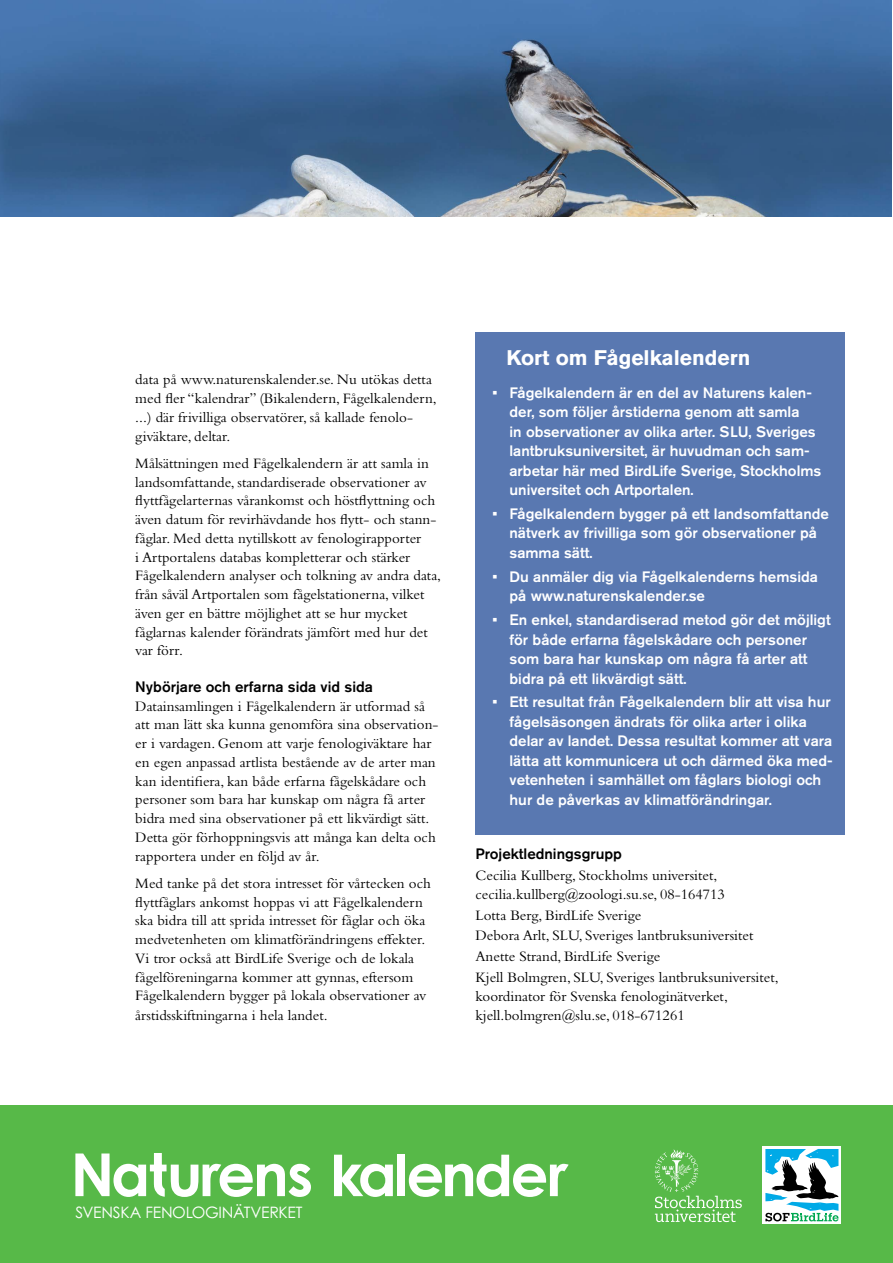
<style>
.page{position:relative;width:893px;height:1263px;background:#fff}
.page>*{position:absolute;margin:0;border:0;box-sizing:border-box;transform-origin:0 0}
.t1{font:700 21px "Akzidenz Grotesk Std";color:#fff}
.t2{font:15.75px "Century Gothic";letter-spacing:-.02em;color:#fff}
.t3{font:15px/18.8px "Bembo Std";color:#000}
.t4{font:500 15px/19.5px "Akzidenz Grotesk Std";color:#fff}
.t5{font:500 15px "Akzidenz Grotesk Std";color:#000}
</style>
<div class="page">
<img style="left:0;top:0;width:891px;height:216px">
<div style="left:0;top:1106px;width:893px;height:157px;background:#57b948"></div>
<svg style="left:334px;top:1155px;width:59px;height:42px"></svg>
<div style="left:397px;top:1155px;width:8px;height:41px;background:#fff"></div>
<svg style="left:409px;top:1155px;width:160px;height:42px"></svg>
<svg style="left:75px;top:1153px;width:236px;height:44px"></svg>
<div style="left:763px;top:1146px;width:78px;height:78px;background:linear-gradient(to right,#fff,#fcfeff)"></div>
<svg style="left:765px;top:1149px;width:73px;height:72px;background:#86b4c0"></svg>
<div style="left:475px;top:333px;width:370px;height:502px;background:#5978b1"></div>
<svg style="left:655px;top:1149px;width:87px;height:73px"></svg>
<p class="t3" style="left:135px;top:370px;width:303px">data på www.naturenskalender.se. Nu utökas detta med fler “kalendrar” (Bikalendern, Fågelkalendern, ...) där frivilliga observatörer, så kallade fenolo&shy;giväktare, deltar.</p>
<p class="t3" style="left:135px;top:453px;width:307px">Målsättningen med Fågelkalendern är att samla in landsomfattande, standardiserade observationer av flyttfågelarternas vårankomst och höstflyttning och även datum för revirhävdande hos flytt- och stann&shy;fåglar. Med detta nytillskott av fenologirapporter<br>i Artportalens databas kompletterar och stärker Fågelkalendern analyser och tolkning av andra data, från såväl Artportalen som fågelstationerna, vilket även ger en bättre möjlighet att se hur mycket fåglarnas kalender förändrats jämfört med hur det var förr.</p>
<p class="t5" style="left:135px;top:677px;width:239px">Nybörjare och erfarna sida vid sida</p>
<p class="t3" style="left:135px;top:696px;width:305px">Datainsamlingen i Fågelkalendern är utformad så att man lätt ska kunna genomföra sina observation&shy;er i vardagen. Genom att varje fenologiväktare har en egen anpassad artlista bestående av de arter man kan identifiera, kan både erfarna fågelskådare och personer som bara har kunskap om några få arter bidra med sina observationer på ett likvärdigt sätt.<br>Detta gör förhoppningsvis att många kan delta och rapportera under en följd av år.</p>
<p class="t3" style="left:135px;top:873px;width:297px">Med tanke på det stora intresset för vårtecken och flyttfåglars ankomst hoppas vi att Fågelkalendern ska bidra till att sprida intresset för fåglar och öka medvetenheten om klimatförändringens effekter.<br>Vi tror också att BirdLife Sverige och de lokala fågelföreningarna kommer att gynnas, eftersom Fågelkalendern bygger på lokala observationer av årstidsskiftningarna i hela landet.</p>
<h1 class="t1" style="left:507px;top:346px;width:245px">Kort om Fågelkalendern</h1>
<p class="t4" style="left:509px;top:382px;width:313px;text-indent:-17px">• Fågelkalendern är en del av Naturens kalen&shy;der, som följer årstiderna genom att samla<br>in observationer av olika arter. SLU, Sveriges lantbruksuniversitet, är huvudman och sam&shy;arbetar här med BirdLife Sverige, Stockholms universitet och Artportalen.</p>
<p class="t4" style="left:509px;top:504px;width:321px;text-indent:-17px">• Fågelkalendern bygger på ett landsomfattande nätverk av frivilliga som gör observationer på samma sätt.</p>
<p class="t4" style="left:509px;top:566px;width:310px;text-indent:-17px">• Du anmäler dig via Fågelkalenderns hemsida på www.naturenskalender.se</p>
<p class="t4" style="left:509px;top:610px;width:323px;text-indent:-17px">• En enkel, standardiserad metod gör det möjligt för både erfarna fågelskådare och personer som bara har kunskap om några få arter att bidra på ett likvärdigt sätt.</p>
<p class="t4" style="left:509px;top:692px;width:325px;text-indent:-17px">• Ett resultat från Fågelkalendern blir att visa hur fågelsäsongen ändrats för olika arter i olika delar av landet. Dessa resultat kommer att vara lätta att kommunicera ut och därmed öka med&shy;vetenheten i samhället om fåglars biologi och hur de påverkas av klimatförändringar.</p>
<p class="t5" style="left:475px;top:845px;width:148px">Projektledningsgrupp</p>
<p class="t3" style="left:475px;top:866px;width:251px">Cecilia Kullberg, Stockholms universitet, cecilia.kullberg@zoologi.su.se, 08-164713</p>
<p class="t3" style="left:475px;top:904px;width:305px;line-height:20.9px">Lotta Berg, BirdLife Sverige<br>Debora Arlt, SLU, Sveriges lantbruksuniversitet Anette Strand, BirdLife Sverige<br>Kjell Bolmgren, SLU, Sveriges lantbruksuniversitet,</p>
<p class="t3" style="left:475px;top:987px;width:254px">koordinator för Svenska fenologinätverket, kjell.bolmgren@slu.se, 018-671261</p>
<p class="t2" style="left:75px;top:1203px;width:229px">SVENSKA FENOLOGINÄTVERKET</p>
</div>
